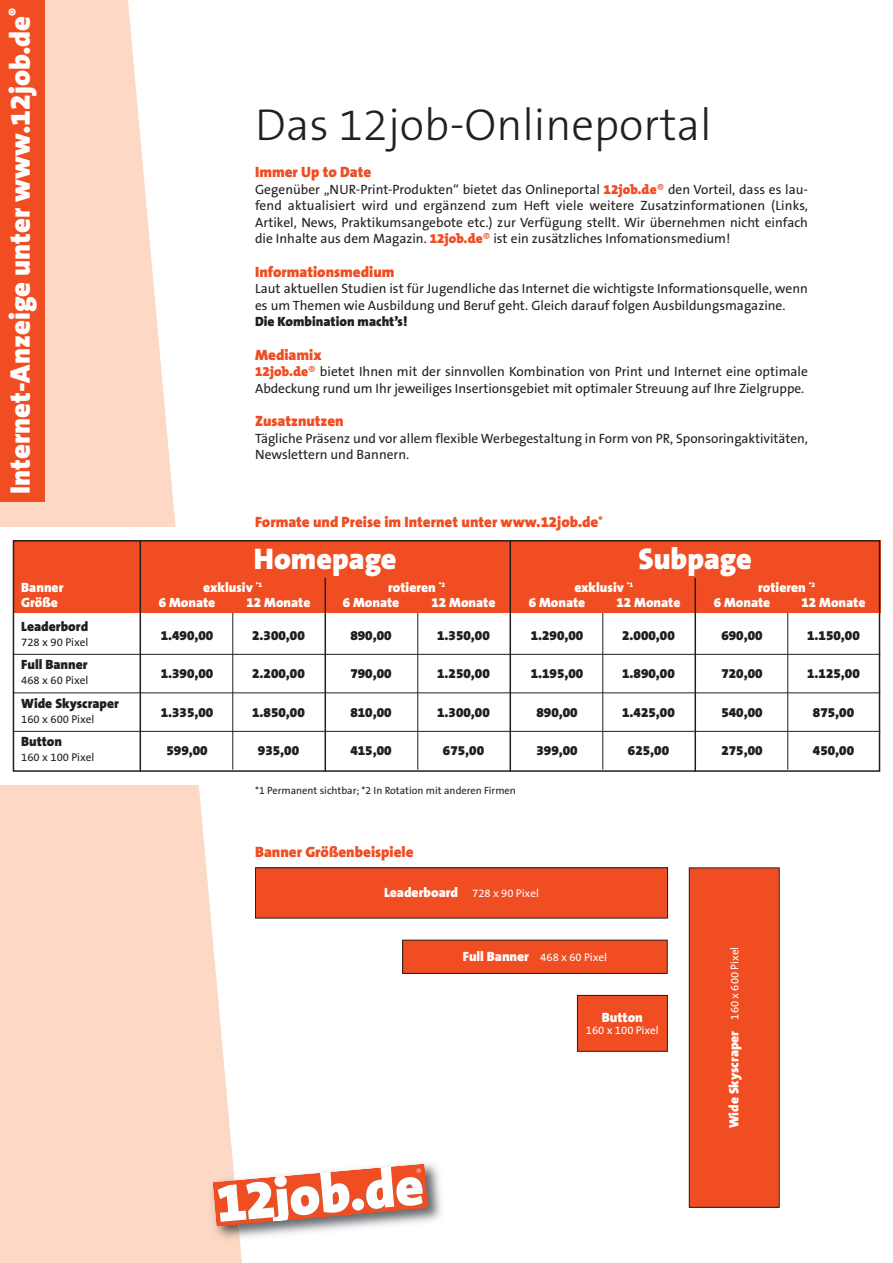
<style>
.page{position:relative;width:893px;height:1263px;background:#fff}
.page>*{position:absolute;margin:0;border:0;box-sizing:border-box;transform-origin:0 0}
.t1{font:300 45px "The Sans B3";color:#231f20}
.t2{font:900 30px "The Sans B9";color:#fff}
.t3{font:900 28.5px "The Sans B9";color:#fff}
.t4{font:900 15px "The Sans B9";color:#f04d22}
.t5{font:13.5px/16.5px "The Sans B5 Plain";color:#231f20}
.t6{font:900 13.5px "The Sans B9";color:#231f20}
.t7{font:900 13.5px "The Sans B9";color:#fff}
.t8{font:11.25px "The Sans B5 Plain";color:#231f20}
.t9{font:11.25px "The Sans B5 Plain";color:#fff}
.t10{font:10.5px "The Sans B5 Plain";color:#231f20}
.s1{font-family:"The Mix B9";font-weight:900;color:#f04d22}
.s2{color:#f04d22}
.s3{font-family:"The Sans B5 Plain";font-weight:400;font-size:11.25px}
.s4{font-family:"The Sans B9";font-weight:900;font-size:13.5px}
</style>
<div class="page">
<svg style="left:0;top:0;width:242px;height:1263px;fill:#fdd8c4"></svg>
<div style="left:0;top:0;width:45px;height:502px;background:#f04d22"></div>
<div style="left:0;top:527px;width:893px;height:258px;background:#fff"></div>
<hr style="left:787px;top:540px;width:1px;height:230px;background:#231f20">
<hr style="left:602px;top:540px;width:1px;height:230px;background:#231f20">
<hr style="left:417px;top:540px;width:1px;height:230px;background:#231f20">
<hr style="left:232px;top:540px;width:1px;height:230px;background:#231f20">
<img style="left:234px;top:1156px;width:207px;height:88px">
<img style="left:205px;top:1174px;width:35px;height:73px">
<svg style="left:213px;top:1164px;width:215px;height:63px"></svg>
<div style="left:13px;top:540px;width:867px;height:72px;background:#f04d22"></div>
<hr style="left:13px;top:654px;width:867px;height:1px;background:#231f20">
<hr style="left:13px;top:692px;width:867px;height:1px;background:#231f20">
<hr style="left:13px;top:731px;width:867px;height:1px;background:#231f20">
<hr style="left:694px;top:578px;width:2px;height:194px;background:#231f20">
<hr style="left:509px;top:540px;width:2px;height:232px;background:#231f20">
<hr style="left:324px;top:578px;width:2px;height:194px;background:#231f20">
<hr style="left:140px;top:540px;width:1px;height:232px;background:#231f20">
<div style="left:13px;top:540px;width:867px;height:232px;border:2px solid #231f20"></div>
<div style="left:689px;top:868px;width:90px;height:339px;background:#f04d22"></div>
<div style="left:689px;top:867px;width:90px;height:341px;border:1px solid #231f20"></div>
<div style="left:255px;top:868px;width:412px;height:50px;background:#f04d22"></div>
<div style="left:403px;top:940px;width:264px;height:33px;background:#f04d22"></div>
<div style="left:402px;top:940px;width:266px;height:34px;border:1px solid #231f20"></div>
<div style="left:577px;top:995px;width:90px;height:56px;background:#f04d22"></div>
<div style="left:577px;top:995px;width:91px;height:57px;border:1px solid #231f20"></div>
<h3 class="t3" style="left:9px;top:494px;width:488px;rotate:-90deg">Internet-Anzeige unter www.12job.de<sup>®</sup></h3>
<h1 class="t1" style="left:255px;top:107px;width:458px">Das 12job-Onlineportal</h1>
<p class="t4" style="left:255px;top:166px;width:118px">Immer Up to Date</p>
<p class="t5" style="left:255px;top:182px;width:554px;text-align:justify">Gegenüber „NUR-Print-Produkten“ bietet das Onlineportal <span class="s1">12job.de</span><span class="s2">®</span> den Vorteil, dass es lau&shy;fend aktualisiert wird und ergänzend zum Heft viele weitere Zusatzinformationen (Links, Artikel, News, Praktikumsangebote etc.) zur Verfügung stellt. Wir übernehmen nicht einfach die Inhalte aus dem Magazin. <span class="s1">12job.de</span><span class="s2">®</span> ist ein zusätzliches Infomationsmedium!</p>
<p class="t4" style="left:255px;top:266px;width:141px">Informationsmedium</p>
<p class="t5" style="left:255px;top:282px;width:554px">Laut aktuellen Studien ist für Jugendliche das Internet die wichtigste Informationsquelle, wenn es um Themen wie Ausbildung und Beruf geht. Gleich darauf folgen Ausbildungsmagazine.</p>
<p class="t6" style="left:255px;top:317px;width:154px">Die Kombination macht’s!</p>
<p class="t4" style="left:255px;top:349px;width:68px">Mediamix</p>
<p class="t5" style="left:255px;top:365px;width:554px"><span class="s1">12job.de</span><span class="s2">®</span> bietet Ihnen mit der sinnvollen Kombination von Print und Internet eine optimale<br>Abdeckung rund um Ihr jeweiliges Insertionsgebiet mit optimaler Streuung auf Ihre Zielgruppe.</p>
<p class="t4" style="left:255px;top:415px;width:90px">Zusatznutzen</p>
<p class="t5" style="left:255px;top:431px;width:554px">Tägliche Präsenz und vor allem flexible Werbegestaltung in Form von PR, Sponsoringaktivitäten,<br>Newslettern und Bannern.</p>
<p class="t4" style="left:255px;top:516px;width:349px">Formate und Preise im Internet unter www.12job.de<sup>®</sup></p>
<h2 class="t2" style="left:254px;top:547px;width:144px">Homepage</h2>
<h2 class="t2" style="left:639px;top:547px;width:115px">Subpage</h2>
<p class="t7" style="left:21px;top:582px;width:44px">Banner</p>
<p class="t7" style="left:203px;top:582px;width:60px">exklusiv <sup>*1</sup></p>
<p class="t7" style="left:388px;top:582px;width:59px">rotieren <sup>*2</sup></p>
<p class="t7" style="left:574px;top:582px;width:60px">exklusiv <sup>*1</sup></p>
<p class="t7" style="left:758px;top:582px;width:59px">rotieren <sup>*2</sup></p>
<p class="t7" style="left:21px;top:597px;width:38px">Größe</p>
<p class="t7" style="left:159px;top:597px;width:58px">6 Monate</p>
<p class="t7" style="left:246px;top:597px;width:66px">12 Monate</p>
<p class="t7" style="left:343px;top:597px;width:58px">6 Monate</p>
<p class="t7" style="left:431px;top:597px;width:66px">12 Monate</p>
<p class="t7" style="left:529px;top:597px;width:58px">6 Monate</p>
<p class="t7" style="left:616px;top:597px;width:66px">12 Monate</p>
<p class="t7" style="left:714px;top:597px;width:58px">6 Monate</p>
<p class="t7" style="left:801px;top:597px;width:66px">12 Monate</p>
<p class="t6" style="left:21px;top:621px;width:68px">Leaderbord</p>
<p class="t6" style="left:161px;top:630px;width:54px">1.490,00</p>
<p class="t6" style="left:252px;top:630px;width:54px">2.300,00</p>
<p class="t6" style="left:350px;top:630px;width:43px">890,00</p>
<p class="t6" style="left:437px;top:630px;width:54px">1.350,00</p>
<p class="t6" style="left:531px;top:630px;width:54px">1.290,00</p>
<p class="t6" style="left:622px;top:630px;width:54px">2.000,00</p>
<p class="t6" style="left:721px;top:630px;width:43px">690,00</p>
<p class="t6" style="left:807px;top:630px;width:54px">1.150,00</p>
<p class="t8" style="left:21px;top:637px;width:69px">728 x 90 Pixel</p>
<p class="t6" style="left:21px;top:659px;width:68px">Full Banner</p>
<p class="t6" style="left:161px;top:668px;width:54px">1.390,00</p>
<p class="t6" style="left:252px;top:668px;width:54px">2.200,00</p>
<p class="t6" style="left:350px;top:668px;width:43px">790,00</p>
<p class="t6" style="left:437px;top:668px;width:54px">1.250,00</p>
<p class="t6" style="left:531px;top:668px;width:54px">1.195,00</p>
<p class="t6" style="left:622px;top:668px;width:54px">1.890,00</p>
<p class="t6" style="left:721px;top:668px;width:43px">720,00</p>
<p class="t6" style="left:807px;top:668px;width:54px">1.125,00</p>
<p class="t8" style="left:21px;top:676px;width:69px">468 x 60 Pixel</p>
<p class="t6" style="left:21px;top:698px;width:99px">Wide Skyscraper</p>
<p class="t6" style="left:161px;top:707px;width:54px">1.335,00</p>
<p class="t6" style="left:252px;top:707px;width:54px">1.850,00</p>
<p class="t6" style="left:350px;top:707px;width:43px">810,00</p>
<p class="t6" style="left:437px;top:707px;width:54px">1.300,00</p>
<p class="t6" style="left:536px;top:707px;width:43px">890,00</p>
<p class="t6" style="left:622px;top:707px;width:54px">1.425,00</p>
<p class="t6" style="left:721px;top:707px;width:43px">540,00</p>
<p class="t6" style="left:813px;top:707px;width:43px">875,00</p>
<p class="t8" style="left:21px;top:714px;width:75px">160 x 600 Pixel</p>
<p class="t6" style="left:21px;top:736px;width:42px">Button</p>
<p class="t6" style="left:166px;top:745px;width:43px">599,00</p>
<p class="t6" style="left:258px;top:745px;width:43px">935,00</p>
<p class="t6" style="left:350px;top:745px;width:43px">415,00</p>
<p class="t6" style="left:443px;top:745px;width:43px">675,00</p>
<p class="t6" style="left:536px;top:745px;width:43px">399,00</p>
<p class="t6" style="left:628px;top:745px;width:43px">625,00</p>
<p class="t6" style="left:721px;top:745px;width:43px">275,00</p>
<p class="t6" style="left:813px;top:745px;width:43px">450,00</p>
<p class="t8" style="left:21px;top:753px;width:75px">160 x 100 Pixel</p>
<p class="t10" style="left:255px;top:786px;width:262px">*1 Permanent sichtbar; *2 In Rotation mit anderen Firmen</p>
<p class="t4" style="left:255px;top:846px;width:160px">Banner Größenbeispiele</p>
<p class="t7" style="left:384px;top:887px;width:156px">Leaderboard <span class="s3">728 x 90 Pixel</span></p>
<p class="t9" style="left:463px;top:953px;width:146px"><span class="s4">Full Banner</span> 468 x 60 Pixel</p>
<p class="t7" style="left:602px;top:1012px;width:42px">Button</p>
<p class="t9" style="left:586px;top:1026px;width:74px">160 x 100 Pixel</p>
<p class="t7" style="left:729px;top:1128px;width:183px;rotate:-90deg">Wide Skyscraper <span class="s3">160 x 600 Pixel</span></p>
</div>
